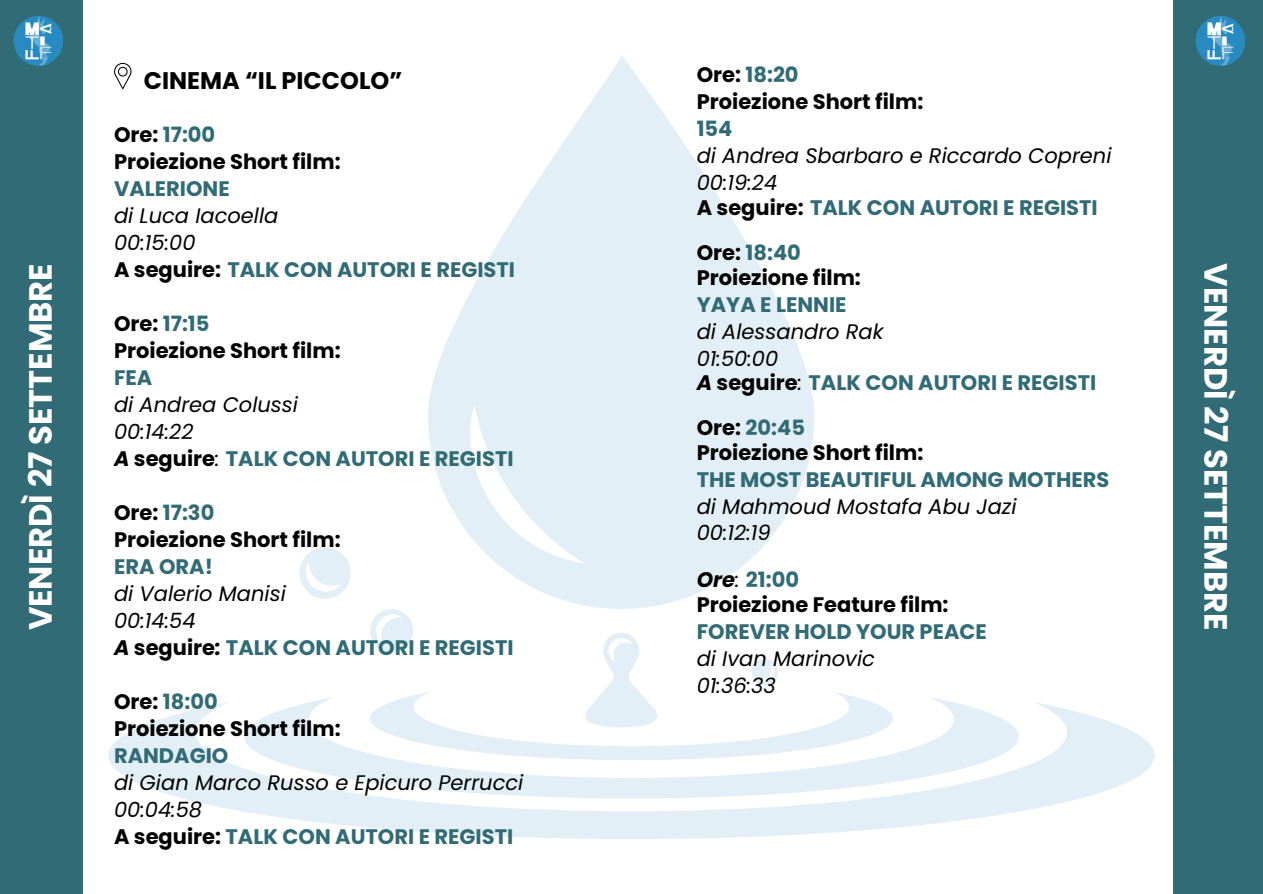
<style>
.page{position:relative;width:1263px;height:894px;background:#fff}
.page>*{position:absolute;margin:0;border:0;box-sizing:border-box;transform-origin:0 0}
.t1{font:700 32.1px "Poppins";color:#fff}
.t2{font:700 24px "Poppins";color:#030101}
.t3{font:700 21px "Poppins";color:#316b75}
.t4{font:italic 21px "Poppins";color:#000}
.t5{font:700 21px "Poppins";color:#000}
.t6{font:700 21px "Poppins";color:#030101}
.t7{font:italic 21px "Poppins";color:#030101}
.s1{color:#000}
.s2{color:#030101}
.s3{font-style:italic;color:#030101}
.s4{font-weight:400;font-style:italic;color:#030101}
.s5{font-style:italic;color:#000}
.s6{font-weight:400;font-style:italic;color:#000}
</style>
<div class="page">
<div style="left:0;top:0;width:83px;height:893px;background:#316b75"></div>
<div style="left:1174px;top:0;width:89px;height:893px;background:#316b75"></div>
<img style="left:13px;top:16px;width:51px;height:50px">
<img style="left:1195px;top:16px;width:51px;height:50px">
<svg style="left:428px;top:55px;width:386px;height:553px;fill:#e3eff6"></svg>
<svg style="left:108px;top:702px;width:1047px;height:136px;fill:#e3eff6"></svg>
<svg style="left:244px;top:697px;width:775px;height:101px;fill:#e3eff6"></svg>
<svg style="left:370px;top:608px;width:523px;height:152px"></svg>
<svg style="left:299px;top:547px;width:52px;height:51px"></svg>
<svg style="left:114px;top:63px;width:17px;height:26px"></svg>
<p class="t2" style="left:144px;top:63px;width:260px">CINEMA “IL PICCOLO”</p>
<p class="t3" style="left:697px;top:60px;width:103px"><span class="s1">Ore:</span> 18:20</p>
<p class="t6" style="left:697px;top:87px;width:228px">Proiezione Short film:</p>
<p class="t3" style="left:697px;top:114px;width:37px">154</p>
<p class="t4" style="left:697px;top:141px;width:416px">di Andrea Sbarbaro e Riccardo Copreni</p>
<p class="t7" style="left:697px;top:168px;width:82px">00:19:24</p>
<p class="t3" style="left:697px;top:192px;width:402px"><span class="s2">A seguire:</span> TALK CON AUTORI E REGISTI</p>
<p class="t3" style="left:697px;top:237px;width:106px"><span class="s1">Ore:</span> 18:40</p>
<p class="t5" style="left:697px;top:262px;width:166px">Proiezione film:</p>
<p class="t3" style="left:697px;top:289px;width:151px">YAYA E LENNIE</p>
<p class="t4" style="left:697px;top:316px;width:188px">di Alessandro Rak</p>
<p class="t7" style="left:697px;top:343px;width:83px">01:50:00</p>
<p class="t3" style="left:697px;top:368px;width:401px"><span class="s3">A</span> <span class="s2">seguire</span><span class="s4">:</span> TALK CON AUTORI E REGISTI</p>
<p class="t3" style="left:697px;top:413px;width:110px"><span class="s1">Ore:</span> 20:45</p>
<p class="t5" style="left:697px;top:438px;width:228px">Proiezione Short film:</p>
<p class="t3" style="left:697px;top:465px;width:414px">THE MOST BEAUTIFUL AMONG MOTHERS</p>
<p class="t4" style="left:697px;top:492px;width:321px">di Mahmoud Mostafa Abu Jazi</p>
<p class="t4" style="left:697px;top:518px;width:76px">00:12:19</p>
<p class="t3" style="left:697px;top:565px;width:104px"><span class="s5">Ore</span><span class="s6">:</span> 21:00</p>
<p class="t5" style="left:697px;top:590px;width:253px">Proiezione Feature film:</p>
<p class="t3" style="left:697px;top:617px;width:292px">FOREVER HOLD YOUR PEACE</p>
<p class="t4" style="left:697px;top:644px;width:180px">di Ivan Marinovic</p>
<p class="t4" style="left:697px;top:671px;width:81px">01:36:33</p>
<p class="t3" style="left:114px;top:120px;width:103px"><span class="s1">Ore:</span> 17:00</p>
<p class="t6" style="left:114px;top:147px;width:228px">Proiezione Short film:</p>
<h2 class="t3" style="left:114px;top:174px;width:117px">VALERIONE</h2>
<p class="t4" style="left:114px;top:201px;width:166px">di Luca Iacoella</p>
<p class="t7" style="left:114px;top:228px;width:83px">00:15:00</p>
<p class="t3" style="left:114px;top:255px;width:402px"><span class="s2">A seguire:</span> TALK CON AUTORI E REGISTI</p>
<p class="t3" style="left:114px;top:309px;width:97px"><span class="s1">Ore:</span> 17:15</p>
<p class="t5" style="left:114px;top:336px;width:228px">Proiezione Short film:</p>
<p class="t3" style="left:114px;top:363px;width:40px">FEA</p>
<p class="t4" style="left:114px;top:390px;width:185px">di Andrea Colussi</p>
<p class="t7" style="left:114px;top:417px;width:81px">00:14:22</p>
<p class="t3" style="left:114px;top:444px;width:401px"><span class="s3">A</span> <span class="s2">seguire</span><span class="s4">:</span> TALK CON AUTORI E REGISTI</p>
<p class="t3" style="left:114px;top:498px;width:102px"><span class="s2">Ore:</span> 17:30</p>
<p class="t6" style="left:114px;top:525px;width:228px">Proiezione Short film:</p>
<p class="t3" style="left:114px;top:552px;width:100px">ERA ORA!</p>
<p class="t4" style="left:114px;top:579px;width:173px">di Valerio Manisi</p>
<p class="t7" style="left:114px;top:606px;width:83px">00:14:54</p>
<p class="t3" style="left:114px;top:633px;width:401px"><span class="s3">A</span> <span class="s2">seguire</span><span class="s3">:</span> TALK CON AUTORI E REGISTI</p>
<p class="t3" style="left:114px;top:687px;width:105px"><span class="s1">Ore:</span> 18:00</p>
<p class="t5" style="left:114px;top:714px;width:228px">Proiezione Short film:</p>
<p class="t3" style="left:114px;top:741px;width:116px">RANDAGIO</p>
<p class="t4" style="left:114px;top:768px;width:411px">di Gian Marco Russo e Epicuro Perrucci</p>
<p class="t4" style="left:114px;top:795px;width:90px">00:04:58</p>
<p class="t3" style="left:114px;top:822px;width:401px"><span class="s1">A seguire:</span> TALK CON AUTORI E REGISTI</p>
<p class="t1" style="left:18px;top:630px;width:369px;rotate:-90deg">VENERDÌ 27 SETTEMBRE</p>
<h1 class="t1" style="left:1238px;top:263px;width:369px;rotate:90deg">VENERDÌ 27 SETTEMBRE</h1>
</div>
